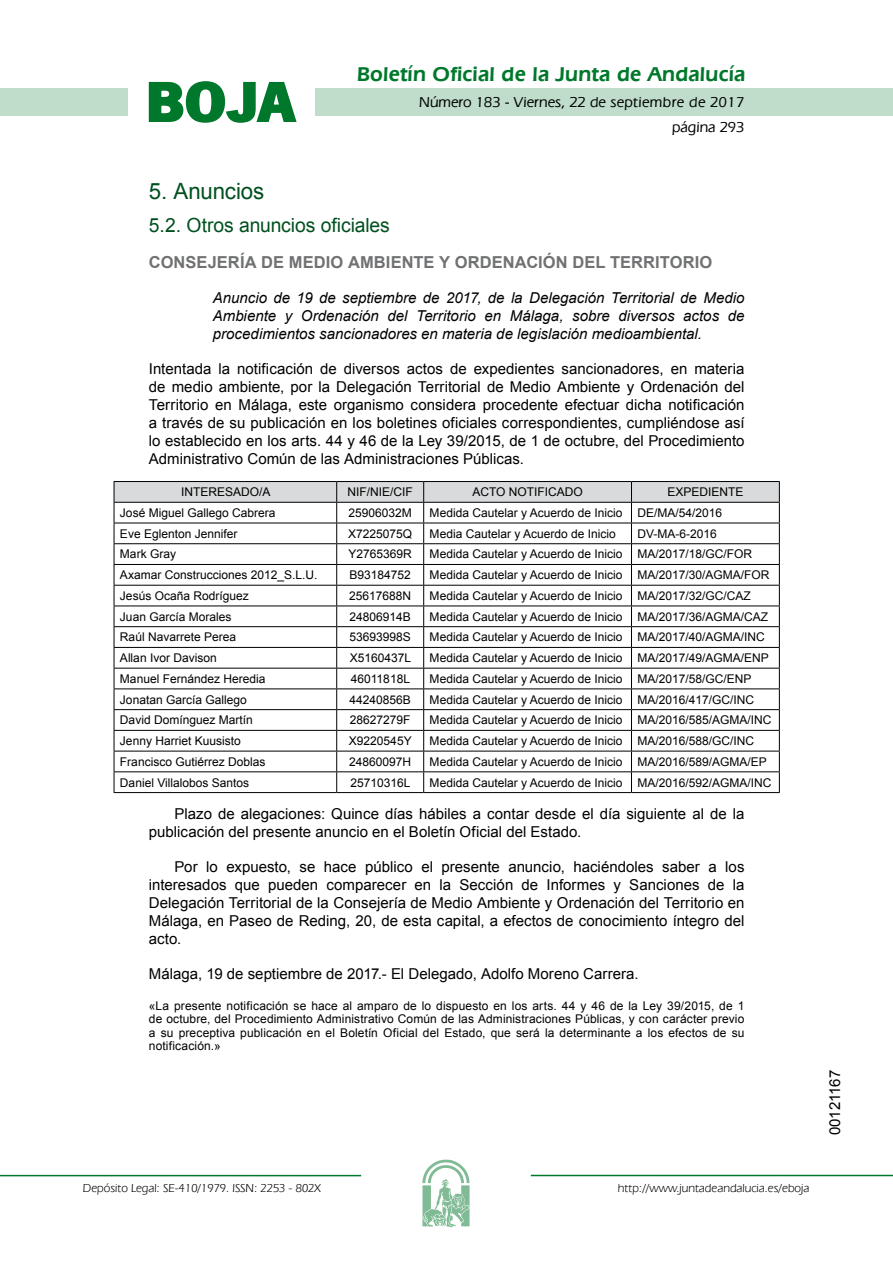
<style>
.page{position:relative;width:893px;height:1263px;background:#fff}
.page>*{position:absolute;margin:0;border:0;box-sizing:border-box;transform-origin:0 0}
.t1{font:700 57.75px "News Got T";color:#00782c;scale:1.14 1}
.t2{font:22.5px "Arial";letter-spacing:-.005em;color:#00501f}
.t3{font:600 21px "Eras IT Cby BT";letter-spacing:.01em;color:#00782c}
.t4{font:19.5px "Arial";letter-spacing:-.005em;color:#00501f}
.t5{font:700 16.5px "Arial";letter-spacing:.005em;color:#707173}
.t6{font:15px/18px "Arial";color:#000;text-align:justify}
.t7{font:italic 15px/18px "Arial";color:#000;text-align:justify}
.t8{font:500 15px/24.5px "Eras IT Cby BT";color:#000;text-align:right}
.t9{font:12px/13.5px "Arial";color:#000;text-align:justify}
.t10{font:12px "Eras IT Cby BT";color:#000}
</style>
<div class="page">
<div style="left:315px;top:88px;width:577px;height:28px;background:#bfddca"></div>
<div style="left:0;top:88px;width:128px;height:28px;background:#bfddca"></div>
<hr style="left:0;top:1175px;width:361px;height:1px;background:#00782c">
<svg style="left:422px;top:1159px;width:47px;height:68px"></svg>
<hr style="left:531px;top:1175px;width:361px;height:1px;background:#00782c">
<svg style="left:148px;top:81px;width:149px;height:42px"></svg>
<hr style="left:114px;top:481px;width:223px;height:1px;background:#000">
<hr style="left:337px;top:481px;width:86px;height:1px;background:#000">
<hr style="left:423px;top:481px;width:208px;height:1px;background:#000">
<hr style="left:631px;top:481px;width:148px;height:1px;background:#000">
<svg style="left:114px;top:482px;width:666px;height:310px"></svg>
<hr style="left:114px;top:792px;width:223px;height:1px;background:#000">
<hr style="left:337px;top:792px;width:86px;height:1px;background:#000">
<hr style="left:423px;top:792px;width:208px;height:1px;background:#000">
<hr style="left:631px;top:792px;width:148px;height:1px;background:#000">
<h1 class="t1" style="left:145px;top:68px;width:133px">BOJA</h1>
<h3 class="t3" style="left:357px;top:62px;width:390px">Boletín Oficial de la Junta de Andalucía</h3>
<p class="t8" style="left:419px;top:90px;width:327px">Número 183 - Viernes, 22 de septiembre de 2017 página 293</p>
<h2 class="t2" style="left:149px;top:177px;width:117px">5. Anuncios</h2>
<h3 class="t4" style="left:149px;top:212px;width:242px">5.2. Otros anuncios oficiales</h3>
<h3 class="t5" style="left:149px;top:251px;width:565px">CONSEJERÍA DE MEDIO AM BIENTE Y ORDENACIÓN DEL TERRITORIO</h3>
<p class="t7" style="left:213px;top:289px;width:533px">Anuncio de 19 de septiembre de 2017, de la Delegación Territorial de Medio Ambiente y Ordenación del Territorio en Málaga, sobre diversos actos de procedimientos sancionadores en materia de legislación medioambiental.</p>
<p class="t6" style="left:149px;top:360px;width:597px">Intentada la notificación de diversos actos de expedientes sancionadores, en materia de medio ambiente, por la Delegación Territorial de Medio Ambiente y Ordenación del Territorio en Málaga, este organismo considera procedente efectuar dicha notificación a través de su publicación en los boletines oficiales correspondientes, cumpliéndose así lo establecido en los arts. 44 y 46 de la Ley 39/2015, de 1 de octubre, del Procedimiento Administrativo Común de las Administraciones Públicas.</p>
<p class="t9" style="left:181px;top:485px;width:91px">INTERESADO/A</p>
<p class="t9" style="left:347px;top:485px;width:67px">NIF/NIE/CIF</p>
<p class="t9" style="left:472px;top:485px;width:112px">ACTO NOTIFICADO</p>
<p class="t9" style="left:667px;top:485px;width:78px">EXPEDIENTE</p>
<p class="t9" style="left:120px;top:506px;width:157px">José Miguel Gallego Cabrera</p>
<p class="t9" style="left:348px;top:506px;width:65px">25906032M</p>
<p class="t9" style="left:429px;top:506px;width:294px">Medida Cautelar y Acuerdo de Inicio DE/MA/54/2016</p>
<p class="t9" style="left:120px;top:527px;width:119px">Eve Eglenton Jennifer</p>
<p class="t9" style="left:348px;top:527px;width:66px">X7225075Q</p>
<p class="t9" style="left:429px;top:527px;width:188px">Media Cautelar y Acuerdo de Inicio</p>
<p class="t9" style="left:637px;top:527px;width:81px">DV-MA-6-2016</p>
<p class="t9" style="left:120px;top:548px;width:58px">Mark Gray</p>
<p class="t9" style="left:348px;top:548px;width:65px">Y2765369R</p>
<p class="t9" style="left:429px;top:548px;width:324px">Medida Cautelar y Acuerdo de Inicio MA/2017/18/GC/FOR</p>
<p class="t9" style="left:120px;top:568px;width:199px">Axamar Construcciones 2012_S.L.U.</p>
<p class="t9" style="left:349px;top:568px;width:63px">B93184752</p>
<p class="t9" style="left:429px;top:568px;width:341px">Medida Cautelar y Acuerdo de Inicio MA/2017/30/AGMA/FOR</p>
<p class="t9" style="left:120px;top:589px;width:130px">Jesús Ocaña Rodríguez</p>
<p class="t9" style="left:349px;top:589px;width:64px">25617688N</p>
<p class="t9" style="left:429px;top:589px;width:323px">Medida Cautelar y Acuerdo de Inicio MA/2017/32/GC/CAZ</p>
<p class="t9" style="left:120px;top:610px;width:113px">Juan García Morales</p>
<p class="t9" style="left:349px;top:610px;width:63px">24806914B</p>
<p class="t9" style="left:429px;top:610px;width:340px">Medida Cautelar y Acuerdo de Inicio MA/2017/36/AGMA/CAZ</p>
<p class="t9" style="left:120px;top:631px;width:118px">Raúl Navarrete Perea</p>
<p class="t9" style="left:349px;top:631px;width:63px">53693998S</p>
<p class="t9" style="left:429px;top:631px;width:337px">Medida Cautelar y Acuerdo de Inicio MA/2017/40/AGMA/INC</p>
<p class="t9" style="left:120px;top:651px;width:98px">Allan Ivor Davison</p>
<p class="t9" style="left:350px;top:651px;width:63px">X5160437L</p>
<p class="t9" style="left:429px;top:651px;width:341px">Medida Cautelar y Acuerdo de Inicio MA/2017/49/AGMA/ENP</p>
<p class="t9" style="left:120px;top:672px;width:147px">Manuel Fernández Heredia</p>
<p class="t9" style="left:351px;top:672px;width:61px">46011818L</p>
<p class="t9" style="left:429px;top:672px;width:323px">Medida Cautelar y Acuerdo de Inicio MA/2017/58/GC/ENP</p>
<p class="t9" style="left:120px;top:693px;width:128px">Jonatan García Gallego</p>
<p class="t9" style="left:349px;top:693px;width:63px">44240856B</p>
<p class="t9" style="left:429px;top:693px;width:326px">Medida Cautelar y Acuerdo de Inicio MA/2016/417/GC/INC</p>
<p class="t9" style="left:120px;top:714px;width:134px">David Domínguez Martín</p>
<p class="t9" style="left:350px;top:714px;width:62px">28627279F</p>
<p class="t9" style="left:429px;top:714px;width:343px">Medida Cautelar y Acuerdo de Inicio MA/2016/585/AGMA/INC</p>
<p class="t9" style="left:120px;top:734px;width:122px">Jenny Harriet Kuusisto</p>
<p class="t9" style="left:349px;top:734px;width:64px">X9220545Y</p>
<p class="t9" style="left:429px;top:734px;width:326px">Medida Cautelar y Acuerdo de Inicio MA/2016/588/GC/INC</p>
<p class="t9" style="left:120px;top:755px;width:147px">Francisco Gutiérrez Doblas</p>
<p class="t9" style="left:349px;top:755px;width:64px">24860097H</p>
<p class="t9" style="left:429px;top:755px;width:339px">Medida Cautelar y Acuerdo de Inicio MA/2016/589/AGMA/EP</p>
<p class="t9" style="left:120px;top:776px;width:131px">Daniel Villalobos Santos</p>
<p class="t9" style="left:350px;top:776px;width:62px">25710316L</p>
<p class="t9" style="left:429px;top:776px;width:343px">Medida Cautelar y Acuerdo de Inicio MA/2016/592/AGMA/INC</p>
<p class="t6" style="left:149px;top:805px;width:597px;text-indent:26px">Plazo de alegaciones: Quince días hábiles a contar desde el día siguiente al de la publicación del presente anuncio en el Boletín Oficial del Estado.</p>
<p class="t6" style="left:149px;top:858px;width:597px;text-indent:26px">Por lo expuesto, se hace público el presente anuncio, haciéndoles saber a los interesados que pueden comparecer en la Sección de Informes y Sanciones de la Delegación Territorial de la Consejería de Medio Ambiente y Ordenación del Territorio en Málaga, en Paseo de Reding, 20, de esta capital, a efectos de conocimiento íntegro del acto.</p>
<p class="t6" style="left:149px;top:965px;width:491px">Málaga, 19 de septiembre de 2017.- El Delegado, Adolfo Moreno Carrera.</p>
<p class="t9" style="left:149px;top:999px;width:597px">«La presente notificación se hace al amparo de lo dispuesto en los arts. 44 y 46 de la Ley 39/2015, de 1 de octubre, del Procedimiento Administrativo Común de las Administraciones Públicas, y con carácter previo a su preceptiva publicación en el Boletín Oficial del Estado, que será la determinante a los efectos de su notificación.»</p>
<p class="t10" style="left:83px;top:1181px;width:239px">Depósito Legal: SE-410/1979. ISSN: 2253 - 802X</p>
<p class="t10" style="left:618px;top:1181px;width:193px">http://www.juntadeandalucia.es/eboja</p>
<p class="t6" style="left:826px;top:1135px;width:67px;rotate:-90deg">00121167</p>
</div>
